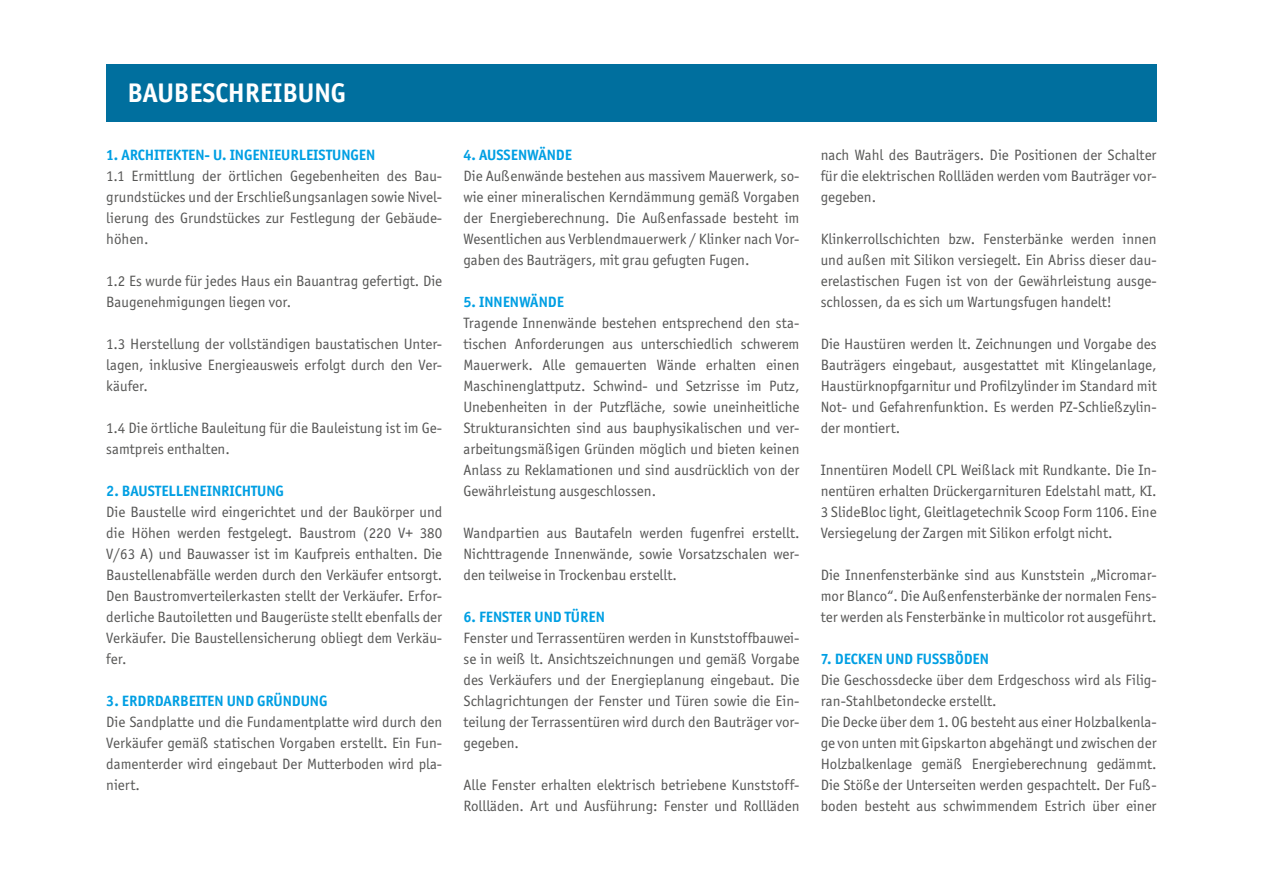
<style>
.page{position:relative;width:1263px;height:893px;background:#fff}
.page>*{position:absolute;margin:0;border:0;box-sizing:border-box;transform-origin:0 0}
.t1{font:700 27px "Officina Sans ITC Std";color:#fff}
.t2{font:15px/21px "Officina Sans ITC Std";color:#575756;text-align:justify}
.t3{font:700 15px "Officina Sans ITC Std";color:#009fe3}
</style>
<div class="page">
<div style="left:106px;top:64px;width:1051px;height:58px;background:#006f9e"></div>
<p class="t1" style="left:128px;top:77px;width:220px">BAUBESCHREIBUNG</p>
<p class="t3" style="left:106px;top:145px;width:270px">1. ARCHITEKTEN- U. INGENIEURLEISTUNGEN</p>
<p class="t2" style="left:106px;top:165px;width:337px">1.1 Ermittlung der örtlichen Gegebenheiten des Bau&shy;grundstückes und der Erschließungsanlagen sowie Nivel&shy;lierung des Grundstückes zur Festlegung der Gebäude&shy;höhen.</p>
<p class="t2" style="left:106px;top:270px;width:337px">1.2 Es wurde für jedes Haus ein Bauantrag gefertigt. Die<br>Baugenehmigungen liegen vor.</p>
<p class="t2" style="left:106px;top:333px;width:337px">1.3 Herstellung der vollständigen baustatischen Unter&shy;lagen, inklusive Energieausweis erfolgt durch den Ver&shy;käufer.</p>
<p class="t2" style="left:106px;top:417px;width:337px">1.4 Die örtliche Bauleitung für die Bauleistung ist im Ge&shy;samtpreis enthalten.</p>
<p class="t3" style="left:106px;top:481px;width:179px">2. BAUSTELLENEINRICHTUNG</p>
<p class="t2" style="left:106px;top:501px;width:337px">Die Baustelle wird eingerichtet und der Baukörper und die Höhen werden festgelegt. Baustrom (220 V+ 380<br>V/63 A) und Bauwasser ist im Kaufpreis enthalten. Die Baustellenabfälle werden durch den Verkäufer entsorgt.<br>Den Baustromverteilerkasten stellt der Verkäufer. Erfor&shy;derliche Bautoiletten und Baugerüste stellt ebenfalls der Verkäufer. Die Baustellensicherung obliegt dem Verkäu&shy;fer.</p>
<p class="t3" style="left:106px;top:691px;width:223px">3. ERDRDARBEITEN UND GRÜNDUNG</p>
<p class="t2" style="left:106px;top:711px;width:337px">Die Sandplatte und die Fundamentplatte wird durch den Verkäufer gemäß statischen Vorgaben erstellt. Ein Fun&shy;damenterder wird eingebaut Der Mutterboden wird pla&shy;niert.</p>
<p class="t3" style="left:463px;top:145px;width:110px">4. AUSSENWÄNDE</p>
<p class="t2" style="left:463px;top:165px;width:337px">Die Außenwände bestehen aus massivem Mauerwerk, so&shy;wie einer mineralischen Kerndämmung gemäß Vorgaben der Energieberechnung. Die Außenfassade besteht im Wesentlichen aus Verblendmauerwerk / Klinker nach Vor&shy;gaben des Bauträgers, mit grau gefugten Fugen.</p>
<p class="t3" style="left:463px;top:292px;width:102px">5. INNENWÄNDE</p>
<p class="t2" style="left:463px;top:312px;width:337px">Tragende Innenwände bestehen entsprechend den sta&shy;tischen Anforderungen aus unterschiedlich schwerem Mauerwerk. Alle gemauerten Wände erhalten einen Maschinenglattputz. Schwind- und Setzrisse im Putz, Unebenheiten in der Putzfläche, sowie uneinheitliche Strukturansichten sind aus bauphysikalischen und ver&shy;arbeitungsmäßigen Gründen möglich und bieten keinen Anlass zu Reklamationen und sind ausdrücklich von der Gewährleistung ausgeschlossen.</p>
<p class="t2" style="left:463px;top:522px;width:337px">Wandpartien aus Bautafeln werden fugenfrei erstellt.<br>Nichttragende Innenwände, sowie Vorsatzschalen wer&shy;den teilweise in Trockenbau erstellt.</p>
<p class="t3" style="left:463px;top:607px;width:143px">6. FENSTER UND TÜREN</p>
<p class="t2" style="left:463px;top:627px;width:337px">Fenster und Terrassentüren werden in Kunststoffbauwei&shy;se in weiß lt. Ansichtszeichnungen und gemäß Vorgabe des Verkäufers und der Energieplanung eingebaut. Die Schlagrichtungen der Fenster und Türen sowie die Ein&shy;teilung der Terrassentüren wird durch den Bauträger vor&shy;gegeben.</p>
<p class="t2" style="left:463px;top:774px;width:337px">Alle Fenster erhalten elektrisch betriebene Kunststoff-<br>Rollläden. Art und Ausführung: Fenster und Rollläden</p>
<p class="t2" style="left:821px;top:144px;width:337px">nach Wahl des Bauträgers. Die Positionen der Schalter für die elektrischen Rollläden werden vom Bauträger vor&shy;gegeben.</p>
<p class="t2" style="left:821px;top:228px;width:337px">Klinkerrollschichten bzw. Fensterbänke werden innen und außen mit Silikon versiegelt. Ein Abriss dieser dau&shy;erelastischen Fugen ist von der Gewährleistung ausge&shy;schlossen, da es sich um Wartungsfugen handelt!</p>
<p class="t2" style="left:821px;top:333px;width:337px">Die Haustüren werden lt. Zeichnungen und Vorgabe des Bauträgers eingebaut, ausgestattet mit Klingelanlage, Haustürknopfgarnitur und Profilzylinder im Standard mit Not- und Gefahrenfunktion. Es werden PZ-Schließzylin&shy;der montiert.</p>
<p class="t2" style="left:821px;top:459px;width:337px">Innentüren Modell CPL Weißlack mit Rundkante. Die In&shy;nentüren erhalten Drückergarnituren Edelstahl matt, KI.<br>3 SlideBloc light, Gleitlagetechnik Scoop Form 1106. Eine Versiegelung der Zargen mit Silikon erfolgt nicht.</p>
<p class="t2" style="left:821px;top:564px;width:337px">Die Innenfensterbänke sind aus Kunststein „Micromar&shy;mor Blanco“. Die Außenfensterbänke der normalen Fens&shy;ter werden als Fensterbänke in multicolor rot ausgeführt.</p>
<p class="t3" style="left:821px;top:649px;width:170px">7. DECKEN UND FUSSBÖDEN</p>
<p class="t2" style="left:821px;top:669px;width:337px">Die Geschossdecke über dem Erdgeschoss wird als Filig&shy;ran-Stahlbetondecke erstellt.</p>
<p class="t2" style="left:821px;top:711px;width:337px">Die Decke über dem 1. OG besteht aus einer Holzbalkenla&shy;ge von unten mit Gipskarton abgehängt und zwischen der Holzbalkenlage gemäß Energieberechnung gedämmt.<br>Die Stöße der Unterseiten werden gespachtelt. Der Fuß&shy;boden besteht aus schwimmendem Estrich über einer</p>
</div>
